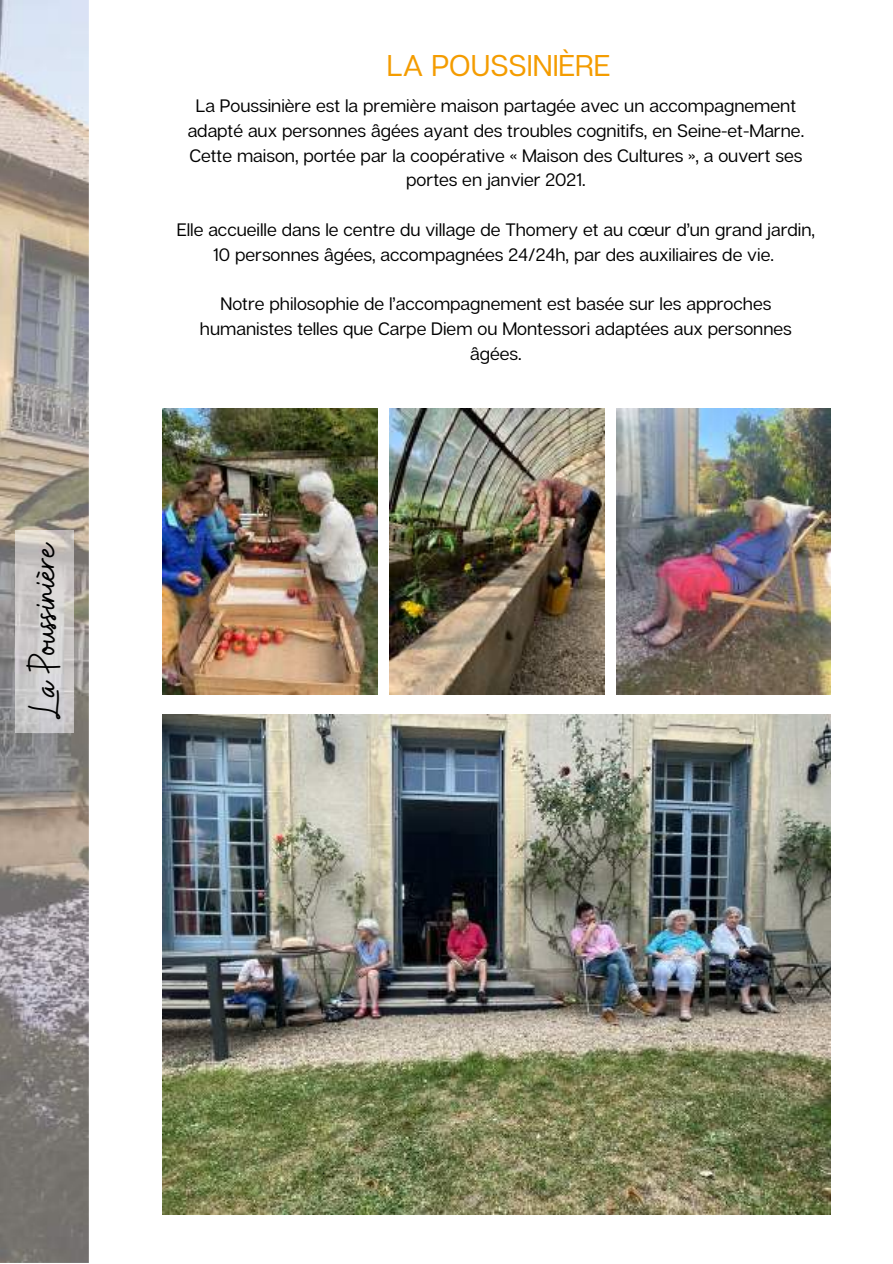
<style>
.page{position:relative;width:893px;height:1264px;background:#fff}
.page>*{position:absolute;margin:0;border:0;box-sizing:border-box;transform-origin:0 0}
.t1{font:45px "Buffalo";color:#000}
.t2{font:30px "Articulat CF";color:#f49c00}
.t3{font:18px/24.8px "Articulat CF";color:#000;text-align:center}
</style>
<div class="page">
<img style="left:0;top:0;width:89px;height:1262px">
<img style="left:15px;top:530px;width:59px;height:202px">
<img style="left:162px;top:408px;width:215px;height:286px">
<img style="left:390px;top:408px;width:214px;height:286px">
<img style="left:616px;top:408px;width:214px;height:286px">
<img style="left:162px;top:714px;width:668px;height:500px">
<h1 class="t1" style="left:15px;top:717px;width:177px;rotate:-90deg">La Poussinière</h1>
<h2 class="t2" style="left:387px;top:46px;width:225px">LA POUSSINIÈRE</h2>
<p class="t3" style="left:188px;top:93px;width:618px">La Poussinière est la première maison partagée avec un accompagnement adapté aux personnes âgées ayant des troubles cognitifs, en Seine-et-Marne.<br>Cette maison, portée par la coopérative « Maison des Cultures », a ouvert ses portes en janvier 2021.</p>
<p class="t3" style="left:177px;top:217px;width:639px">Elle accueille dans le centre du village de Thomery et au cœur d’un grand jardin,<br>10 personnes âgées, accompagnées 24/24h, par des auxiliaires de vie.</p>
<p class="t3" style="left:200px;top:291px;width:593px">Notre philosophie de l’accompagnement est basée sur les approches humanistes telles que Carpe Diem ou Montessori adaptées aux personnes âgées.</p>
</div>
